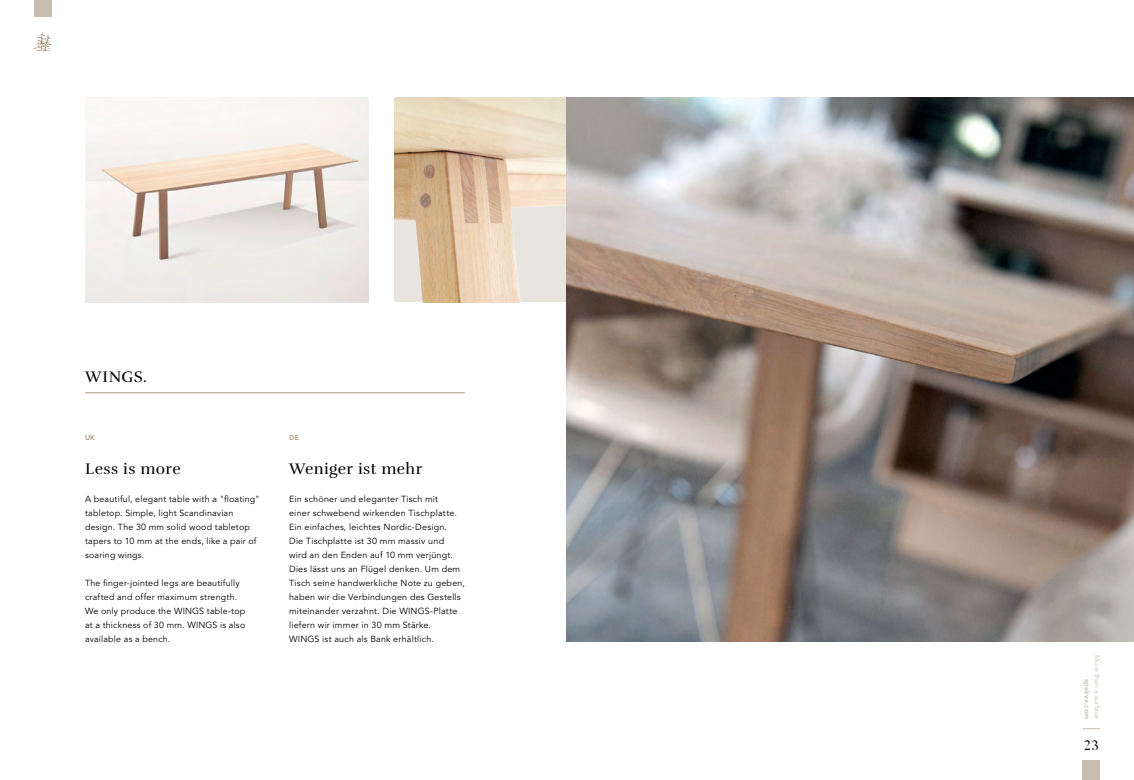
<style>
.page{position:relative;width:1134px;height:780px;background:#fff}
.page>*{position:absolute;margin:0;border:0;box-sizing:border-box;transform-origin:0 0}
.t1{font:15.7px "Rufina";letter-spacing:.025em;color:#000}
.t2{font:13.7px "Butler";color:#000}
.t3{font:8.8px/14px "Avenir LT Std";letter-spacing:.02em;color:#000}
.t4{font:6.9px "Avenir LT Std";letter-spacing:.025em;color:#c8bdb0}
.t5{font:800 6.9px "Avenir LT Std";letter-spacing:.03em;color:#c8bdb0}
.t6{font:800 6.9px "Avenir LT Std";color:#a99479}
</style>
<div class="page">
<img style="left:394px;top:98px;width:173px;height:204px">
<img style="left:567px;top:98px;width:567px;height:543px">
<img style="left:85px;top:98px;width:284px;height:204px">
<div style="left:1083px;top:760px;width:17px;height:20px;background:#c8bdb0"></div>
<svg style="left:1083px;top:728px;width:17px;height:1px"></svg>
<div style="left:34px;top:0;width:17px;height:17px;background:#c8bdb0"></div>
<svg style="left:33px;top:31px;width:19px;height:20px"></svg>
<hr style="left:85px;top:392px;width:380px;height:1px;background:#a99479">
<h1 class="t1" style="left:85px;top:367px;width:63px">WINGS.</h1>
<p class="t6" style="left:85px;top:433px;width:12px">UK</p>
<h1 class="t1" style="left:85px;top:459px;width:97px">Less is more</h1>
<p class="t3" style="left:85px;top:492px;width:176px">A beautiful, elegant table with a "floating" tabletop. Simple, light Scandinavian design. The 30 mm solid wood tabletop tapers to 10 mm at the ends, like a pair of soaring wings.</p>
<p class="t3" style="left:85px;top:576px;width:162px">The finger-jointed legs are beautifully crafted and offer maximum strength.<br>We only produce the WINGS table-top at a thickness of 30 mm. WINGS is also available as a bench.</p>
<p class="t6" style="left:289px;top:433px;width:11px">DE</p>
<h1 class="t1" style="left:289px;top:459px;width:135px">Weniger ist mehr</h1>
<p class="t3" style="left:289px;top:492px;width:177px">Ein schöner und eleganter Tisch mit<br>einer schwebend wirkenden Tischplatte.<br>Ein einfaches, leichtes Nordic-Design.<br>Die Tischplatte ist 30 mm massiv und<br>wird an den Enden auf 10 mm verjüngt.<br>Dies lässt uns an Flügel denken. Um dem Tisch seine handwerkliche Note zu geben, haben wir die Verbindungen des Gestells miteinander verzahnt. Die WINGS-Platte liefern wir immer in 30 mm Stärke.<br>WINGS ist auch als Bank erhältlich.</p>
<p class="t4" style="left:1101px;top:655px;width:66px;rotate:90deg">More than a surface</p>
<p class="t5" style="left:1091px;top:679px;width:42px;rotate:90deg">spekva.com</p>
<h2 class="t2" style="left:1084px;top:736px;width:16px">23</h2>
</div>
